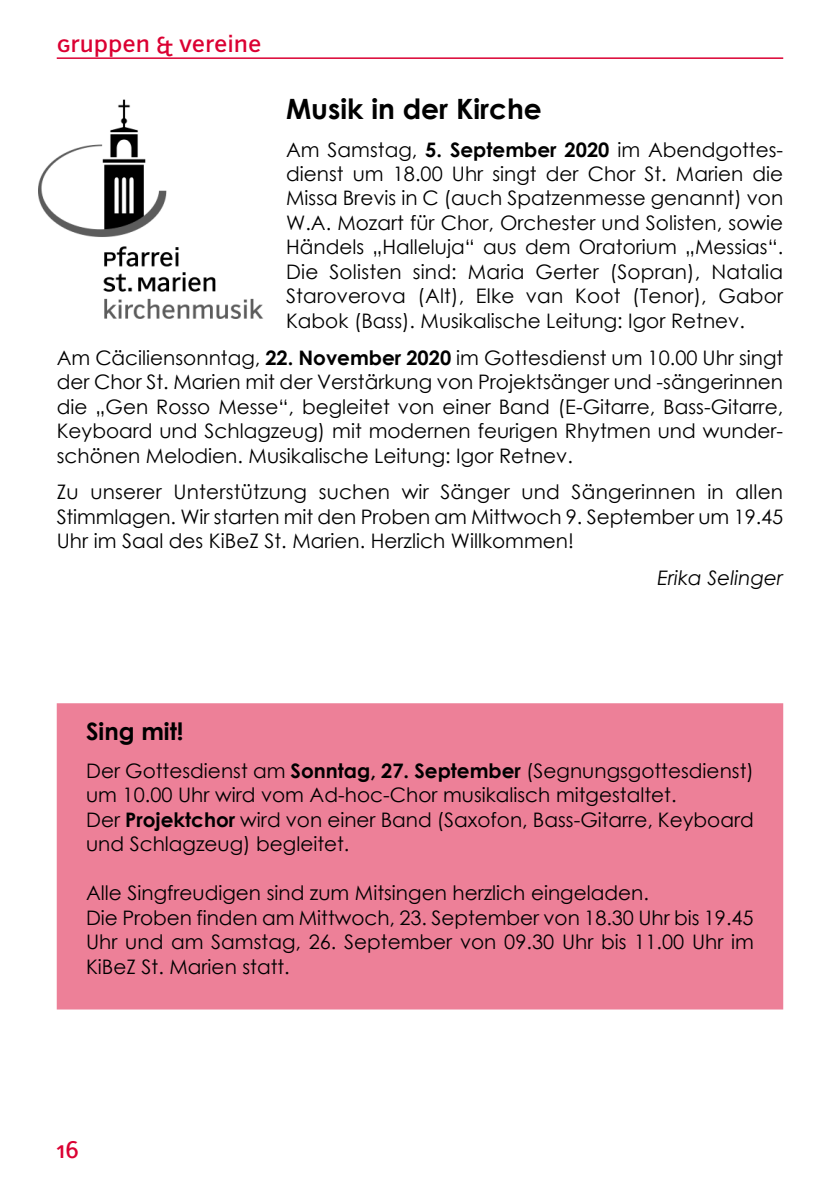
<style>
.page{position:relative;width:840px;height:1191px;background:#fff}
.page>*{position:absolute;margin:0;border:0;box-sizing:border-box;transform-origin:0 0}
.t1{font:700 28px "Century Gothic";color:#000}
.t2{font:500 24px "AB Newut Plain";color:#db0032}
.t3{font:700 24px "Century Gothic";color:#000}
.t4{font:20px/24.4px "Century Gothic";color:#000;text-align:justify}
.t5{font:italic 20px "Century Gothic";color:#000}
.s1{font-weight:700}
</style>
<div class="page">
<hr style="left:57px;top:57px;width:725px;height:2px;background:#db0032">
<div style="left:58px;top:704px;width:723px;height:304px;background:#ed8098"></div>
<div style="left:57px;top:703px;width:725px;height:306px;border:2px solid #ed8098"></div>
<img style="left:38px;top:99px;width:225px;height:219px">
<p class="t2" style="left:57px;top:33px;width:206px">Gruppen &amp; Vereine</p>
<h1 class="t1" style="left:286px;top:87px;width:257px">Musik in der Kirche</h1>
<p class="t4" style="left:286px;top:137px;width:498px">Am Samstag, <span class="s1">5. September 2020</span> im Abendgottes&shy;dienst um 18.00 Uhr singt der Chor St. Marien die Missa Brevis in C (auch Spatzenmesse genannt) von W.A. Mozart für Chor, Orchester und Solisten, sowie Händels „Halleluja“ aus dem Oratorium „Messias“.<br>Die Solisten sind: Maria Gerter (Sopran), Natalia Staroverova (Alt), Elke van Koot (Tenor), Gabor Kabok (Bass). Musikalische Leitung: Igor Retnev.</p>
<p class="t4" style="left:57px;top:345px;width:727px">Am Cäciliensonntag, <span class="s1">22. November 2020</span> im Gottesdienst um 10.00 Uhr singt der Chor St. Marien mit der Verstärkung von Projektsänger und -sängerinnen die „Gen Rosso Messe“, begleitet von einer Band (E-Gitarre, Bass-Gitarre, Keyboard und Schlagzeug) mit modernen feurigen Rhytmen und wunder&shy;schönen Melodien. Musikalische Leitung: Igor Retnev.</p>
<p class="t4" style="left:57px;top:479px;width:727px">Zu unserer Unterstützung suchen wir Sänger und Sängerinnen in allen Stimmlagen. Wir starten mit den Proben am Mittwoch 9. September um 19.45<br>Uhr im Saal des KiBeZ St. Marien. Herzlich Willkommen!</p>
<p class="t5" style="left:657px;top:563px;width:127px">Erika Selinger</p>
<p class="t3" style="left:86px;top:713px;width:99px">Sing mit!</p>
<p class="t4" style="left:86px;top:758px;width:669px;text-align:left">Der Gottesdienst am <span class="s1">Sonntag, 27. September</span> (Segnungsgottesdienst) um 10.00 Uhr wird vom Ad-hoc-Chor musikalisch mitgestaltet.<br>Der <span class="s1">Projektchor</span> wird von einer Band (Saxofon, Bass-Gitarre, Keyboard und Schlagzeug) begleitet.</p>
<p class="t4" style="left:86px;top:880px;width:669px;text-align:left">Alle Singfreudigen sind zum Mitsingen herzlich eingeladen.<br>Die Proben finden am Mittwoch, 23. September von 18.30 Uhr bis 19.45<br>Uhr und am Samstag, 26. September von 09.30 Uhr bis 11.00 Uhr im KiBeZ St. Marien statt.</p>
<p class="t2" style="left:57px;top:1139px;width:24px">16</p>
</div>
